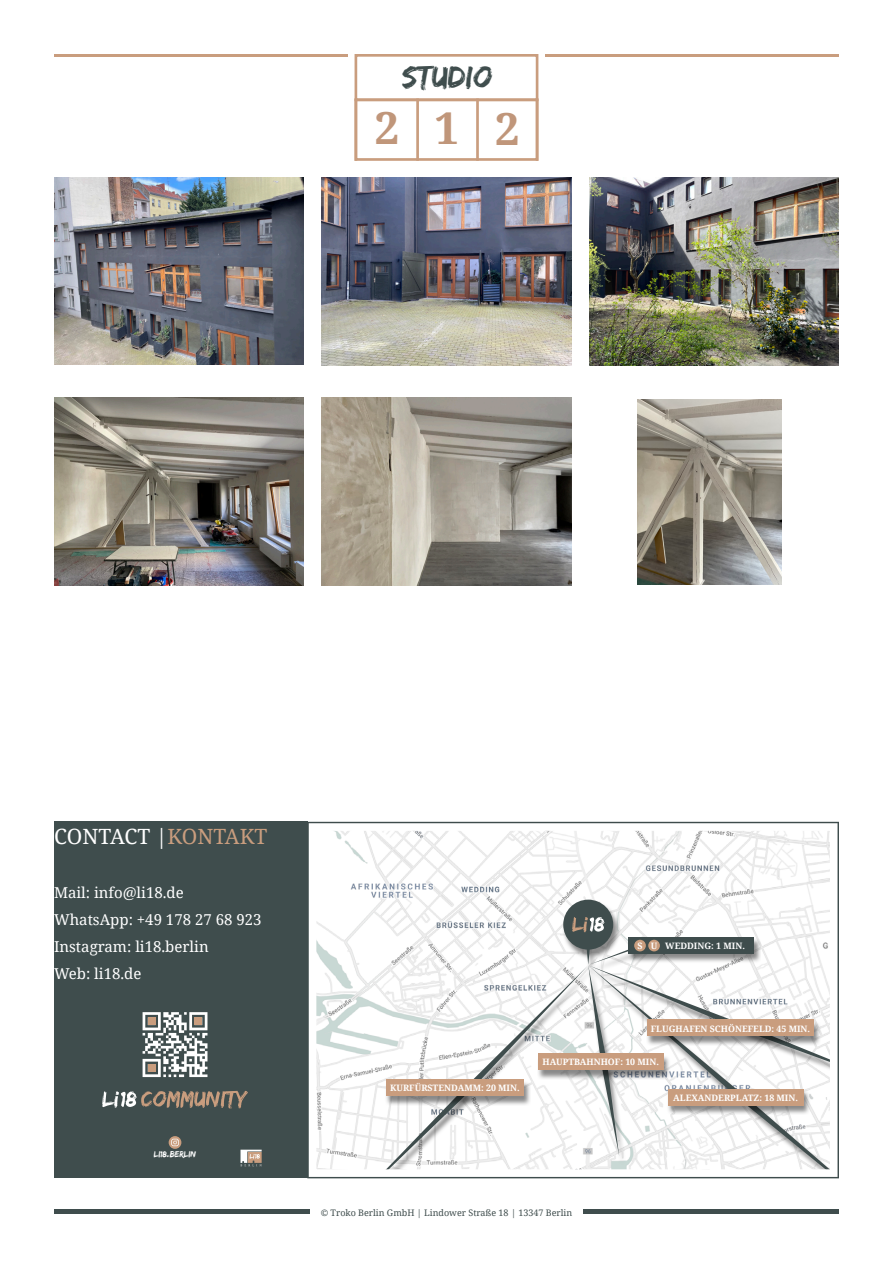
<style>
.page{position:relative;width:893px;height:1263px;background:#fff}
.page>*{position:absolute;margin:0;border:0;box-sizing:border-box;transform-origin:0 0}
.t1{font:700 43.95px "Noto Serif";color:#c0967a}
.t2{font:31.8px "Edo SZ";color:#3f4d4d}
.t3{font:21px "Noto Serif";color:#fff}
.t4{font:15px "Noto Serif";color:#fff}
.t5{font:9px "Noto Serif";color:#3f4d4d}
.t6{font:9px "Edo SZ";color:#fff}
.t7{font:700 8.85px "Noto Serif";color:#fff}
.s1{color:#c99d7e}
</style>
<div class="page">
<hr style="left:54px;top:54px;width:293px;height:3px;background:#c99d7e">
<hr style="left:546px;top:54px;width:293px;height:3px;background:#c99d7e">
<img style="left:318px;top:832px;width:510px;height:336px">
<svg style="left:562px;top:901px;width:58px;height:16px"></svg>
<div style="left:563px;top:900px;width:50px;height:50px;background:#3f4d4d;border-radius:50%"></div>
<svg style="left:350px;top:967px;width:32px;height:201px"></svg>
<svg style="left:382px;top:917px;width:446px;height:251px"></svg>
<svg style="left:627px;top:938px;width:134px;height:25px"></svg>
<div style="left:629px;top:937px;width:125px;height:17px;background:#3f4d4d"></div>
<div style="left:634px;top:940px;width:12px;height:11px;background:#c99d7e;border-radius:50%"></div>
<div style="left:648px;top:940px;width:12px;height:11px;background:#c99d7e;border-radius:50%"></div>
<div style="left:309px;top:823px;width:528px;height:354px;border:8px solid #fff"></div>
<div style="left:54px;top:822px;width:254px;height:356px;background:#3f4d4d"></div>
<hr style="left:584px;top:1210px;width:255px;height:4px;background:#3f4d4d">
<hr style="left:54px;top:1210px;width:255px;height:4px;background:#3f4d4d">
<div style="left:355px;top:98px;width:183px;height:63px;border:3px solid #c99d7e"></div>
<div style="left:355px;top:54px;width:183px;height:47px;border:3px solid #c99d7e"></div>
<hr style="left:355px;top:98px;width:2px;height:63px;background:#c99d7e">
<hr style="left:416px;top:98px;width:3px;height:63px;background:#c99d7e">
<hr style="left:476px;top:98px;width:3px;height:63px;background:#c99d7e">
<hr style="left:536px;top:98px;width:2px;height:63px;background:#c99d7e">
<svg style="left:240px;top:1150px;width:22px;height:16px"></svg>
<svg style="left:143px;top:1012px;width:64px;height:65px"></svg>
<div style="left:148px;top:1017px;width:8px;height:8px;background:#c99d7e"></div>
<div style="left:194px;top:1017px;width:8px;height:8px;background:#c99d7e"></div>
<div style="left:148px;top:1064px;width:8px;height:8px;background:#c99d7e"></div>
<svg style="left:169px;top:1136px;width:12px;height:13px"></svg>
<svg style="left:171px;top:1139px;width:8px;height:7px"></svg>
<svg style="left:102px;top:1091px;width:146px;height:18px"></svg>
<img style="left:322px;top:178px;width:249px;height:187px">
<img style="left:54px;top:398px;width:250px;height:187px">
<img style="left:322px;top:398px;width:249px;height:187px">
<img style="left:54px;top:178px;width:250px;height:186px">
<img style="left:589px;top:178px;width:250px;height:187px">
<img style="left:637px;top:399px;width:145px;height:186px">
<p class="t2" style="left:402px;top:58px;width:92px">STUDIO</p>
<p class="t1" style="left:375px;top:98px;width:26px">2</p>
<p class="t1" style="left:434px;top:98px;width:26px">1</p>
<p class="t1" style="left:495px;top:98px;width:26px">2</p>
<p class="t3" style="left:54px;top:822px;width:215px">CONTACT |<span class="s1">KONTAKT</span></p>
<p class="t4" style="left:54px;top:882px;width:131px">Mail: info@li18.de</p>
<p class="t4" style="left:54px;top:909px;width:209px">WhatsApp: +49 178 27 68 923</p>
<p class="t4" style="left:54px;top:936px;width:156px">Instagram: li18.berlin</p>
<p class="t4" style="left:54px;top:963px;width:89px">Web: li18.de</p>
<p class="t6" style="left:154px;top:1149px;width:44px">LI18.BERLIN</p>
<p class="t7" style="left:637px;top:939px;width:109px">S U WEDDING: 1 MIN.</p>
<p class="t7" style="left:651px;top:1022px;width:161px">FLUGHAFEN SCHÖNEFELD: 45 MIN.</p>
<p class="t7" style="left:390px;top:1082px;width:131px">KURFÜRSTENDAMM: 20 MIN.</p>
<p class="t7" style="left:542px;top:1056px;width:118px">HAUPTBAHNHOF: 10 MIN.</p>
<p class="t7" style="left:673px;top:1091px;width:126px">ALEXANDERPLATZ: 18 MIN.</p>
<p class="t5" style="left:321px;top:1206px;width:253px">© Troko Berlin GmbH | Lindower Straße 18 | 13347 Berlin</p>
</div>
